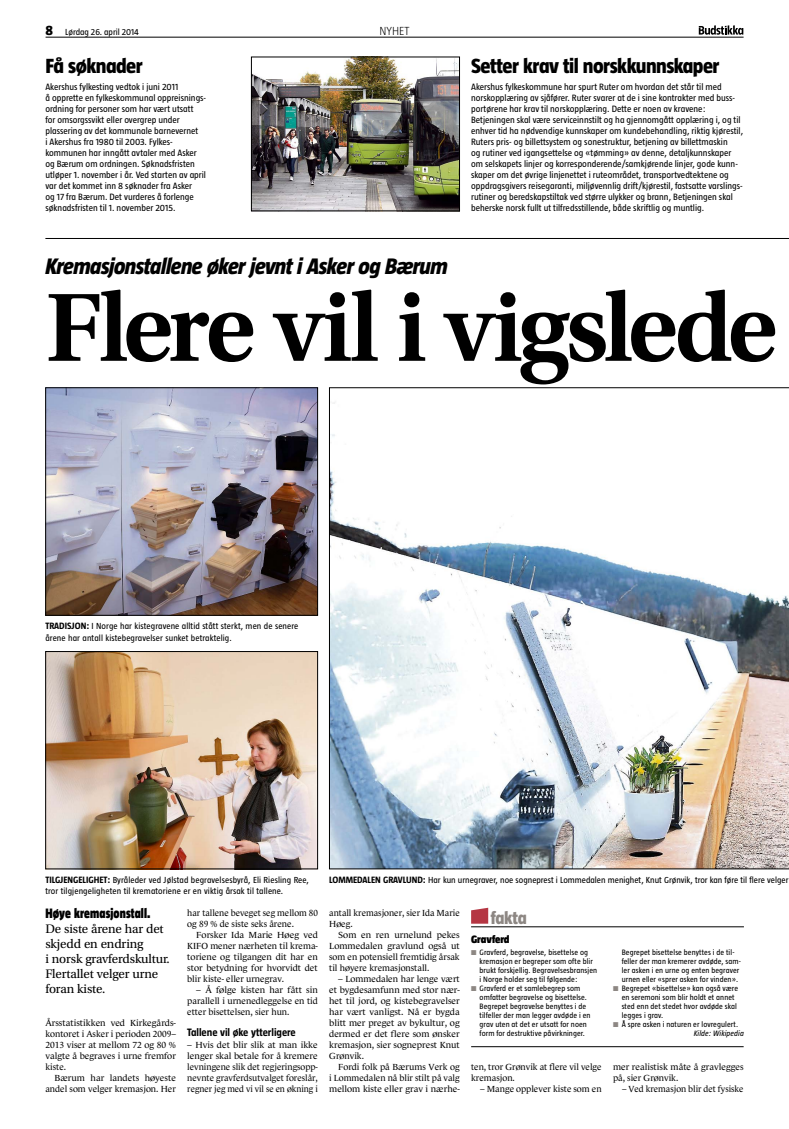
<style>
.page{position:relative;width:789px;height:1129px;background:#fff}
.page>*{position:absolute;margin:0;border:0;box-sizing:border-box;transform-origin:0 0}
.t1{font:600 102px "Utopia Std";letter-spacing:-.045em;color:#000}
.t2{font:italic 800 23px "Taz";letter-spacing:-.03em;color:#000}
.t3{font:800 21px "Taz";letter-spacing:-.025em;color:#000}
.t4{font:800 18px "Taz";letter-spacing:-.02em;color:#8d8783}
.t5{font:900 14px "Taz";letter-spacing:.01em;color:#000;scale:.85 1}
.t6{font:13px/15px "Utopia Std";letter-spacing:-.01em;color:#000}
.t7{font:300 12px "Taz";color:#000}
.t8{font:700 11px "Taz";letter-spacing:-.005em;color:#000}
.t9{font:900 11px "Taz";letter-spacing:-.005em;color:#000}
.t10{font:9.4px/11px "Taz";color:#000}
.t11{font:9px/11px "Le Monde Journal";color:#000;text-align:justify}
.t12{font:9px/11px "Taz";letter-spacing:.01em;color:#000}
.t13{font:8px/9px "Taz";letter-spacing:.01em;color:#000}
.s1{font-weight:800;font-size:14px}
.s2{font-weight:700;font-size:9.4px}
.s3{color:#8d8783}
.s4{font-style:italic}
</style>
<div class="page">
<svg style="left:698px;top:25px;width:44px;height:10px"></svg>
<hr style="left:46px;top:37px;width:697px;height:1px;background:#000">
<img style="left:253px;top:59px;width:204px;height:150px">
<div style="left:251px;top:57px;width:208px;height:154px;border:1px solid #000"></div>
<hr style="left:45px;top:238px;width:743px;height:1px;background:#000">
<img style="left:47px;top:389px;width:268px;height:224px">
<div style="left:45px;top:387px;width:272px;height:228px;border:1px solid #000"></div>
<img style="left:47px;top:653px;width:268px;height:214px">
<div style="left:45px;top:651px;width:272px;height:218px;border:1px solid #000"></div>
<img style="left:329px;top:387px;width:459px;height:482px">
<svg style="left:471px;top:907px;width:17px;height:16px"></svg>
<hr style="left:471px;top:926px;width:272px;height:1px;background:#000">
<hr style="left:471px;top:1046px;width:272px;height:1px;background:#000">
<p class="t12" style="left:45px;top:26px;width:95px"><span class="s1">8</span> Lørdag 26. april 2014</p>
<p class="t7" style="left:379px;top:24px;width:31px">NYHET</p>
<p class="t3" style="left:45px;top:55px;width:99px">Få søknader</p>
<p class="t10" style="left:45px;top:81px;width:162px">Akershus fylkesting vedtok i juni 2011<br>å opprette en fylkeskommunal oppreisnings&shy;ordning for personer som har vært utsatt<br>for omsorgssvikt eller overgrep under plassering av det kommunale barnevernet<br>i Akershus fra 1980 til 2003. Fylkes&shy;kommunen har inngått avtaler med Asker og Bærum om ordningen. Søknadsfristen utløper 1. november i år. Ved starten av april var det kommet inn 8 søknader fra Asker<br>og 17 fra Bærum. Det vurderes å forlenge søknadsfristen til 1. november 2015.</p>
<p class="t3" style="left:471px;top:55px;width:250px">Setter krav til norskkunnskaper</p>
<p class="t10" style="left:471px;top:81px;width:273px">Akershus fylkeskommune har spurt Ruter om hvordan det står til med norskopplæring av sjåfører. Ruter svarer at de i sine kontrakter med buss&shy;portørene har krav til norskopplæring. Dette er noen av kravene:<br>Betjeningen skal være serviceinnstilt og ha gjennomgått opplæring i, og til enhver tid ha nødvendige kunnskaper om kundebehandling, riktig kjørestil, Ruters pris- og billettsystem og sonestruktur, betjening av billettmaskin<br>og rutiner ved igangsettelse og «tømming» av denne, detaljkunnskaper om selskapets linjer og korresponderende/samkjørende linjer, gode kunn&shy;skaper om det øvrige linjenettet i ruteområdet, transportvedtektene og oppdragsgivers reisegaranti, miljøvennlig drift/kjørestil, fastsatte varslings&shy;rutiner og beredskapstiltak ved større ulykker og brann, Betjeningen skal beherske norsk fullt ut tilfredsstillende, både skriftlig og muntlig.</p>
<p class="t2" style="left:45px;top:254px;width:404px">Kremasjonstallene øker jevnt i Asker og Bærum</p>
<p class="t1" style="left:45px;top:270px;width:733px">Flere vil i vigslede</p>
<p class="t12" style="left:45px;top:621px;width:254px"><span class="s2">tradisjon:</span> I Norge har kistegravene alltid stått sterkt, men de senere årene har antall kistebegravelser sunket betraktelig.</p>
<p class="t12" style="left:45px;top:874px;width:265px"><span class="s2">TILGJENGELIGHET:</span> Byråleder ved Jølstad begravelsesbyrå, Eli Riesling Ree, tror tilgjengeligheten til krematoriene er en viktig årsak til tallene.</p>
<p class="t12" style="left:329px;top:874px;width:460px"><span class="s2">LOMMEDALEN GRAVLUND :</span> Har kun urnegraver, noe sogneprest i Lommedalen menighet, Knut Grønvik, tror kan føre til flere velger</p>
<p class="t4" style="left:490px;top:908px;width:37px">fakta</p>
<p class="t13" style="left:479px;top:947px;width:119px;text-indent:-9px"><span class="s3">■</span> Gravferd, begravelse, bisettelse og kremasjon er begreper som ofte blir brukt forskjellig. Begravelsesbransjen i Norge holder seg til følgende:</p>
<p class="t13" style="left:479px;top:983px;width:112px;text-indent:-9px"><span class="s3">■</span> Gravferd er et samlebegrep som omfatter begravelse og bisettelse.<br>Begrepet begravelse benyttes i de tilfeller der man legger avdøde i en grav uten at det er utsatt for noen form for destruktive påvirkninger.</p>
<p class="t5" style="left:45px;top:906px;width:125px">Høye kremasjonstall.</p>
<p class="t6" style="left:45px;top:921px;width:126px">De siste årene har det skjedd en endring<br>i norsk gravferdskultur.<br>Flertallet velger urne foran kiste.</p>
<p class="t11" style="left:45px;top:1016px;width:132px">Årsstatistikken ved Kirkegårds-</p>
<p class="t11" style="left:45px;top:1027px;width:132px">kontoret i Asker i perioden 2009–</p>
<p class="t11" style="left:45px;top:1038px;width:132px">2013 viser at mellom 72 og 80 %</p>
<p class="t11" style="left:45px;top:1049px;width:132px">valgte å begraves i urne fremfor</p>
<p class="t11" style="left:45px;top:1060px;width:22px">kiste.</p>
<p class="t11" style="left:54px;top:1071px;width:123px">Bærum har landets høyeste</p>
<p class="t11" style="left:45px;top:1082px;width:132px">andel som velger kremasjon. Her</p>
<p class="t11" style="left:329px;top:906px;width:132px">antall kremasjoner, sier Ida Marie</p>
<p class="t11" style="left:329px;top:917px;width:25px">Høeg.</p>
<p class="t11" style="left:338px;top:928px;width:123px">Som en ren urnelund pekes</p>
<p class="t11" style="left:329px;top:939px;width:132px">Lommedalen gravlund også ut</p>
<p class="t11" style="left:329px;top:950px;width:132px">som en potensiell fremtidig årsak</p>
<p class="t11" style="left:329px;top:961px;width:102px">til høyere kremasjonstall.</p>
<p class="t11" style="left:338px;top:972px;width:123px">– Lommedalen har lenge vært</p>
<p class="t11" style="left:329px;top:983px;width:132px">et bygdesamfunn med stor nær-</p>
<p class="t11" style="left:329px;top:994px;width:132px">het til jord, og kistebegravelser</p>
<p class="t11" style="left:329px;top:1005px;width:132px">har vært vanligst. Nå er bygda</p>
<p class="t11" style="left:329px;top:1016px;width:132px">blitt mer preget av bykultur, og</p>
<p class="t11" style="left:329px;top:1027px;width:132px">dermed er det flere som ønsker</p>
<p class="t11" style="left:329px;top:1038px;width:132px">kremasjon, sier sogneprest Knut</p>
<p class="t11" style="left:329px;top:1049px;width:36px">Grønvik.</p>
<p class="t11" style="left:338px;top:1060px;width:123px">Fordi folk på Bærums Verk og</p>
<p class="t11" style="left:329px;top:1071px;width:132px">i Lommedalen nå blir stilt på valg</p>
<p class="t11" style="left:329px;top:1082px;width:132px">mellom kiste eller grav i nærhe-</p>
<p class="t11" style="left:187px;top:906px;width:132px">har tallene beveget seg mellom 80</p>
<p class="t11" style="left:187px;top:917px;width:108px">og 89 % de siste seks årene.</p>
<p class="t11" style="left:196px;top:928px;width:123px">Forsker Ida Marie Høeg ved</p>
<p class="t11" style="left:187px;top:939px;width:132px">KIFO mener nærheten til krema-</p>
<p class="t11" style="left:187px;top:950px;width:132px">toriene og tilgangen dit har en</p>
<p class="t11" style="left:187px;top:961px;width:132px">stor betydning for hvorvidt det</p>
<p class="t11" style="left:187px;top:972px;width:98px">blir kiste- eller urnegrav.</p>
<p class="t11" style="left:187px;top:983px;width:132px;text-indent:9px">– Å følge kisten har fått sin parallell i urnenedleggelse en tid etter bisettelsen, sier hun.</p>
<p class="t8" style="left:187px;top:1025px;width:110px">Tallene vil øke ytterligere</p>
<p class="t11" style="left:187px;top:1038px;width:132px">– Hvis det blir slik at man ikke lenger skal betale for å kremere levningene slik det regjeringsopp&shy;nevnte gravferdsutvalget foreslår, regner jeg med vi vil se en økning i</p>
<p class="t9" style="left:471px;top:933px;width:40px">Gravferd</p>
<p class="t13" style="left:621px;top:947px;width:121px">Begrepet bisettelse benyttes i de til&shy;feller der man kremerer avdøde, sam&shy;ler asken i en urne og enten begraver urnen eller «sprer asken for vinden».</p>
<p class="t13" style="left:621px;top:983px;width:118px;text-indent:-9px"><span class="s3">■</span> Begrepet «bisettelse» kan også være en seremoni som blir holdt et annet sted enn det stedet hvor avdøde skal legges i grav.</p>
<p class="t13" style="left:693px;top:1019px;width:52px;text-indent:-81px"><span class="s3">■</span> Å spre asken i naturen er lovregulert.<br><span class="s4">Kilde: Wikipedia</span></p>
<p class="t11" style="left:612px;top:1060px;width:132px">mer realistisk måte å gravlegges på, sier Grønvik.</p>
<p class="t11" style="left:621px;top:1082px;width:123px">– Ved kremasjon blir det fysiske</p>
<p class="t11" style="left:471px;top:1060px;width:132px">ten, tror Grønvik at flere vil velge kremasjon.</p>
<p class="t11" style="left:480px;top:1082px;width:123px">– Mange opplever kiste som en</p>
</div>
